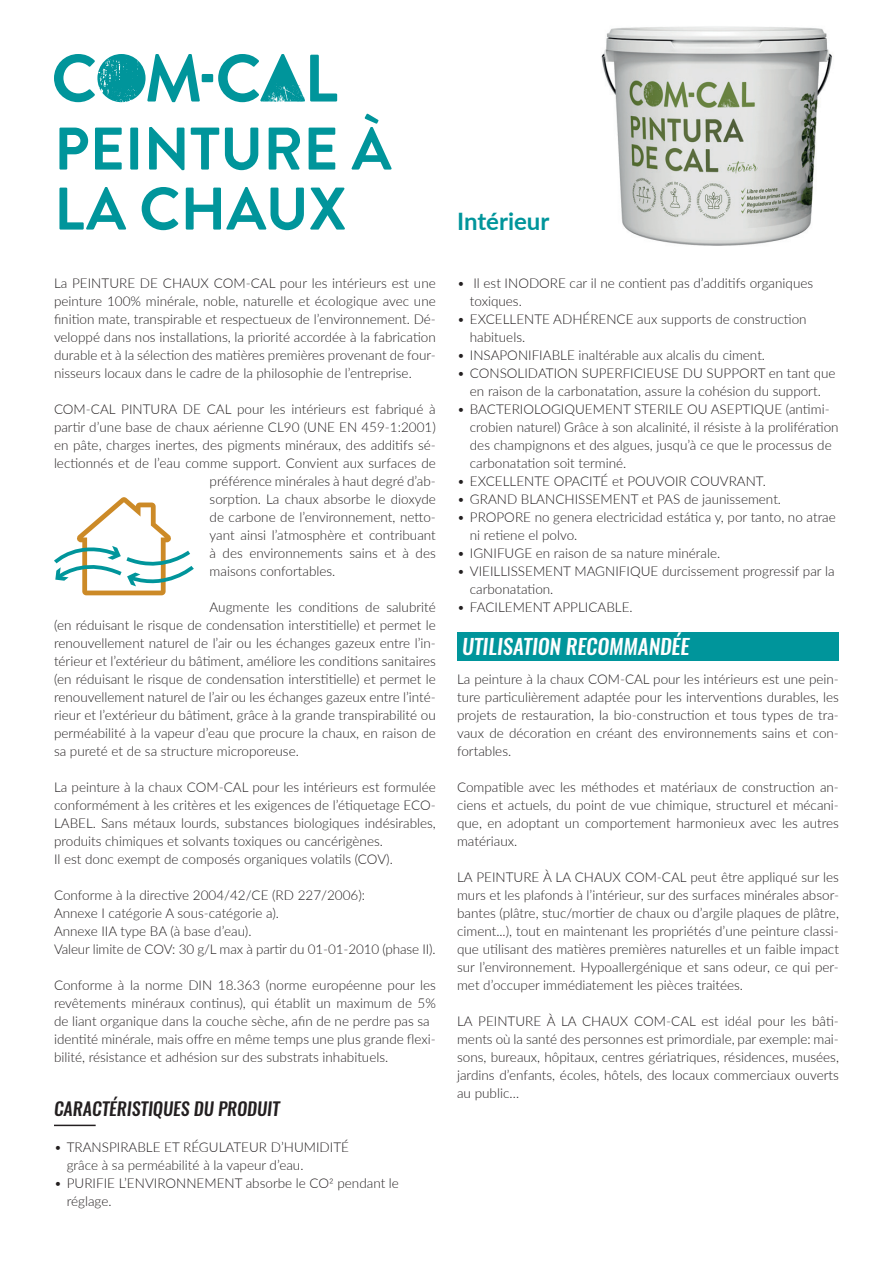
<style>
.page{position:relative;width:893px;height:1263px;background:#fff}
.page>*{position:absolute;margin:0;border:0;box-sizing:border-box;transform-origin:0 0}
.t1{font:700 60px/60px "Brandon Grotesque";color:#00959b}
.t2{font:700 24px "Lato";color:#00959b}
.t3{font:italic 500 21px "Oswald";color:#fff}
.t4{font:italic 500 18px "Oswald";color:#231f20}
.t5{font:300 13.5px/18px "Lato";color:#231f20}
</style>
<div class="page">
<hr style="left:54px;top:1125px;width:42px;height:1px;background:#231f20">
<div style="left:457px;top:632px;width:382px;height:29px;background:#00959b"></div>
<svg style="left:54px;top:497px;width:140px;height:98px"></svg>
<div style="left:202px;top:74px;width:11px;height:8px;background:#00959b"></div>
<svg style="left:218px;top:54px;width:119px;height:48px"></svg>
<svg style="left:54px;top:54px;width:146px;height:48px"></svg>
<img style="left:601px;top:26px;width:232px;height:220px">
<h1 class="t1" style="left:54px;top:120px;width:339px">PEINTURE À<br>LA CHAUX</h1>
<p class="t5" style="left:54px;top:274px;width:383px;text-align:justify">La PEINTURE DE CHAUX COM-CAL pour les intérieurs est une peinture 100% minérale, noble, naturelle et écologique avec une finition mate, transpirable et respectueux de l’environnement. Dé&shy;veloppé dans nos installations, la priorité accordée à la fabrication durable et à la sélection des matières premières provenant de four&shy;nisseurs locaux dans le cadre de la philosophie de l’entreprise.</p>
<p class="t5" style="left:54px;top:400px;width:383px">COM-CAL PINTURA DE CAL pour les intérieurs est fabriqué à</p>
<p class="t5" style="left:54px;top:418px;width:383px">partir d’une base de chaux aérienne CL90 (UNE EN 459-1:2001)</p>
<p class="t5" style="left:54px;top:436px;width:383px">en pâte, charges inertes, des pigments minéraux, des additifs sé-</p>
<p class="t5" style="left:54px;top:454px;width:383px">lectionnés et de l’eau comme support. Convient aux surfaces de</p>
<p class="t5" style="left:210px;top:472px;width:228px">préférence minérales à haut degré d’ab-</p>
<p class="t5" style="left:210px;top:490px;width:228px">sorption. La chaux absorbe le dioxyde</p>
<p class="t5" style="left:210px;top:508px;width:228px">de carbone de l’environnement, netto-</p>
<p class="t5" style="left:210px;top:526px;width:228px">yant ainsi l’atmosphère et contribuant</p>
<p class="t5" style="left:210px;top:544px;width:228px">à des environnements sains et à des</p>
<p class="t5" style="left:210px;top:562px;width:127px">maisons confortables.</p>
<p class="t5" style="left:54px;top:598px;width:383px;text-align:justify;text-indent:156px">Augmente les conditions de salubrité (en réduisant le risque de condensation interstitielle) et permet le renouvellement naturel de l’air ou les échanges gazeux entre l’in&shy;térieur et l’extérieur du bâtiment, améliore les conditions sanitaires (en réduisant le risque de condensation interstitielle) et permet le renouvellement naturel de l’air ou les échanges gazeux entre l’inté&shy;rieur et l’extérieur du bâtiment, grâce à la grande transpirabilité ou perméabilité à la vapeur d’eau que procure la chaux, en raison de sa pureté et de sa structure microporeuse.</p>
<p class="t5" style="left:54px;top:778px;width:383px">La peinture à la chaux COM-CAL pour les intérieurs est formulée conformément à les critères et les exigences de l’étiquetage ECO-LABEL. Sans métaux lourds, substances biologiques indésirables, produits chimiques et solvants toxiques ou cancérigènes.<br>Il est donc exempt de composés organiques volatils (COV).</p>
<p class="t5" style="left:54px;top:886px;width:383px">Conforme à la directive 2004/42/CE (RD 227/2006):<br>Annexe I catégorie A sous-catégorie a).<br>Annexe IIA type BA (à base d’eau).<br>Valeur limite de COV: 30 g/L max à partir du 01-01-2010 (phase II).</p>
<p class="t5" style="left:54px;top:976px;width:383px">Conforme à la norme DIN 18.363 (norme européenne pour les revêtements minéraux continus), qui établit un maximum de 5% de liant organique dans la couche sèche, afin de ne perdre pas sa identité minérale, mais offre en même temps une plus grande flexi&shy;bilité, résistance et adhésion sur des substrats inhabituels.</p>
<h3 class="t4" style="left:54px;top:1096px;width:227px">CARACTÉRISTIQUES DU PRODUIT</h3>
<p class="t5" style="left:67px;top:1138px;width:284px;text-indent:-13px">• TRANSPIRABLE ET RÉGULATEUR D’HUMIDITÉ grâce à sa perméabilité à la vapeur d’eau.</p>
<p class="t5" style="left:67px;top:1174px;width:334px;text-indent:-13px">• PURIFIE L’ENVIRONNEMENT absorbe le CO2 pendant le réglage.</p>
<h2 class="t2" style="left:457px;top:203px;width:94px">Intérieur</h2>
<p class="t5" style="left:470px;top:274px;width:345px;text-indent:-13px">• Il est INODORE car il ne contient pas d’additifs organiques toxiques.</p>
<p class="t5" style="left:470px;top:310px;width:338px;text-indent:-13px">• EXCELLENTE ADHÉRENCE aux supports de construction habituels.</p>
<p class="t5" style="left:457px;top:346px;width:309px">• INSAPONIFIABLE inaltérable aux alcalis du ciment.</p>
<p class="t5" style="left:457px;top:364px;width:380px;text-align:center">• CONSOLIDATION SUPERFICIEUSE DU SUPPORT en tant que en raison de la carbonatation, assure la cohésion du support.</p>
<p class="t5" style="left:470px;top:400px;width:370px;text-indent:-13px">• BACTERIOLOGIQUEMENT STERILE OU ASEPTIQUE (antimi&shy;crobien naturel) Grâce à son alcalinité, il résiste à la prolifération des champignons et des algues, jusqu’à ce que le processus de carbonatation soit terminé.</p>
<p class="t5" style="left:457px;top:472px;width:310px">• EXCELLENTE OPACITÉ et POUVOIR COUVRANT.</p>
<p class="t5" style="left:457px;top:490px;width:325px">• GRAND BLANCHISSEMENT et PAS de jaunissement.</p>
<p class="t5" style="left:470px;top:508px;width:367px;text-indent:-13px">• PROPORE no genera electricidad estática y, por tanto, no atrae ni retiene el polvo.</p>
<p class="t5" style="left:457px;top:544px;width:265px">• IGNIFUGE en raison de sa nature minérale.</p>
<p class="t5" style="left:470px;top:562px;width:366px;text-indent:-13px">• VIEILLISSEMENT MAGNIFIQUE durcissement progressif par la carbonatation.</p>
<p class="t5" style="left:457px;top:598px;width:177px">• FACILEMENT APPLICABLE.</p>
<h3 class="t3" style="left:462px;top:632px;width:229px">UTILISATION RECOMMANDÉE</h3>
<p class="t5" style="left:457px;top:670px;width:383px;text-align:justify">La peinture à la chaux COM-CAL pour les intérieurs est une pein&shy;ture particulièrement adaptée pour les interventions durables, les projets de restauration, la bio-construction et tous types de tra&shy;vaux de décoration en créant des environnements sains et con&shy;fortables.</p>
<p class="t5" style="left:457px;top:778px;width:383px;text-align:justify">Compatible avec les méthodes et matériaux de construction an&shy;ciens et actuels, du point de vue chimique, structurel et mécani&shy;que, en adoptant un comportement harmonieux avec les autres matériaux.</p>
<p class="t5" style="left:457px;top:868px;width:383px;text-align:justify">LA PEINTURE À LA CHAUX COM-CAL peut être appliqué sur les murs et les plafonds à l’intérieur, sur des surfaces minérales absor&shy;bantes (plâtre, stuc/mortier de chaux ou d’argile plaques de plâtre, ciment...), tout en maintenant les propriétés d’une peinture classi&shy;que utilisant des matières premières naturelles et un faible impact sur l’environnement. Hypoallergénique et sans odeur, ce qui per&shy;met d’occuper immédiatement les pièces traitées.</p>
<p class="t5" style="left:457px;top:1012px;width:383px;text-align:justify">LA PEINTURE À LA CHAUX COM-CAL est idéal pour les bâti&shy;ments où la santé des personnes est primordiale, par exemple: mai&shy;sons, bureaux, hôpitaux, centres gériatriques, résidences, musées, jardins d’enfants, écoles, hôtels, des locaux commerciaux ouverts au public…</p>
</div>
